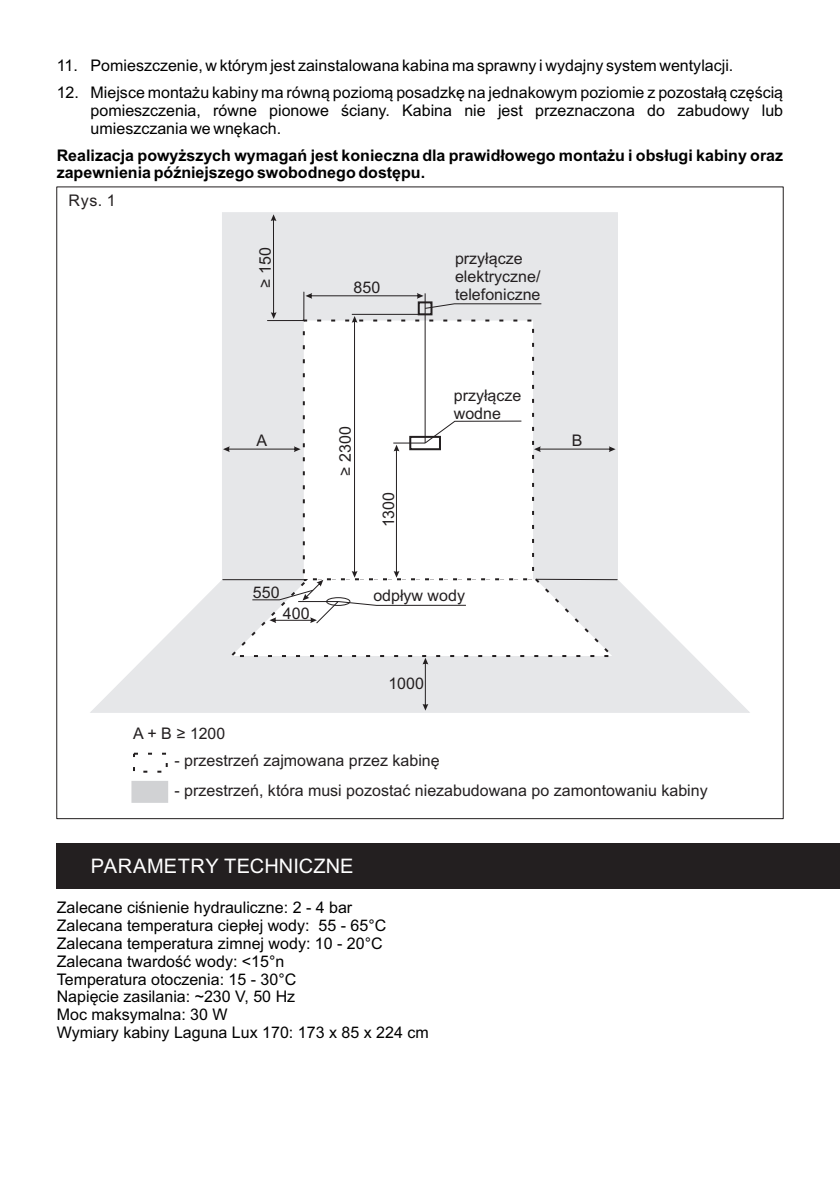
<style>
.page{position:relative;width:840px;height:1191px;background:#fff}
.page>*{position:absolute;margin:0;border:0;box-sizing:border-box;transform-origin:0 0}
.t1{font:20px "Arial";letter-spacing:.005em;color:#fff}
.t2{font:16px/17.8px "Arial";color:#000;text-align:justify}
.t3{font:16px/17.8px "Arial";color:#231f20}
.t4{font:700 16px/17.8px "Arial";color:#000}
.t5{font:15.8px "Arial";color:#231f20}
.s1{font-family:"Arial Unicode MS";font-size:15.8px}
.s2{font-size:16px}
.s3{font-family:"Arial Unicode MS"}
</style>
<div class="page">
<svg style="left:131px;top:781px;width:37px;height:22px"></svg>
<div style="left:57px;top:843px;width:782px;height:45px;background:#231f20"></div>
<svg style="left:90px;top:579px;width:659px;height:134px;fill:#e6e7e9"></svg>
<hr style="left:535px;top:579px;width:82px;height:1px;background:#231f20">
<svg style="left:223px;top:214px;width:393px;height:496px"></svg>
<p class="t2" style="left:57px;top:58px;width:677px">11. Pomieszczenie, w którym jest zainstalowana kabina ma sprawny i wydajny system wentylacji.</p>
<p class="t2" style="left:91px;top:85px;width:693px;text-indent:-34px">12. Miejsce montażu kabiny ma równą poziomą posadzkę na jednakowym poziomie z pozostałą częścią pomieszczenia, równe pionowe ściany. Kabina nie jest przeznaczona do zabudowy lub umieszczania we wnękach.</p>
<p class="t4" style="left:57px;top:148px;width:727px">Realizacja powyższych wymagań jest konieczna dla prawidłowego montażu i obsługi kabiny oraz zapewnienia późniejszego swobodnego dostępu.</p>
<p class="t3" style="left:68px;top:193px;width:49px">Rys. 1</p>
<p class="t3" style="left:257px;top:287px;width:42px;rotate:-90deg"><span class="s1">≥</span> 150</p>
<p class="t3" style="left:353px;top:280px;width:28px">850</p>
<p class="t3" style="left:455px;top:251px;width:87px">przyłącze elektryczne/ telefoniczne</p>
<p class="t3" style="left:453px;top:388px;width:69px">przyłącze wodne</p>
<p class="t3" style="left:337px;top:475px;width:51px;rotate:-90deg"><span class="s1">≥</span> 2300</p>
<p class="t3" style="left:256px;top:433px;width:12px">A</p>
<p class="t3" style="left:571px;top:433px;width:12px">B</p>
<p class="t3" style="left:253px;top:584px;width:28px">550</p>
<p class="t3" style="left:283px;top:605px;width:28px">400</p>
<p class="t5" style="left:133px;top:727px;width:93px"><span class="s2">A + B</span> <span class="s3">≥</span> 1200</p>
<p class="t3" style="left:381px;top:527px;width:37px;rotate:-90deg">1300</p>
<p class="t3" style="left:373px;top:588px;width:93px">odpływ wody</p>
<p class="t3" style="left:388px;top:676px;width:37px">1000</p>
<p class="t3" style="left:174px;top:753px;width:266px">- przestrzeń zajmowana przez kabinę</p>
<p class="t3" style="left:174px;top:783px;width:534px">- przestrzeń, która musi pozostać niezabudowana po zamontowaniu kabiny</p>
<p class="t1" style="left:91px;top:858px;width:264px">PARAMETRY TECHNICZNE</p>
<p class="t2" style="left:57px;top:900px;width:373px;text-align:left">Zalecane ciśnienie hydrauliczne: 2 - 4 bar<br>Zalecana temperatura ciepłej wody: 55 - 65°C Zalecana temperatura zimnej wody: 10 - 20°C Zalecana twardość wody: &lt;15°n<br>Temperatura otoczenia: 15 - 30°C<br>Napięcie zasilania: ~230 V, 50 Hz<br>Moc maksymalna: 30 W<br>Wymiary kabiny Laguna Lux 170: 173 x 85 x 224 cm</p>
</div>
